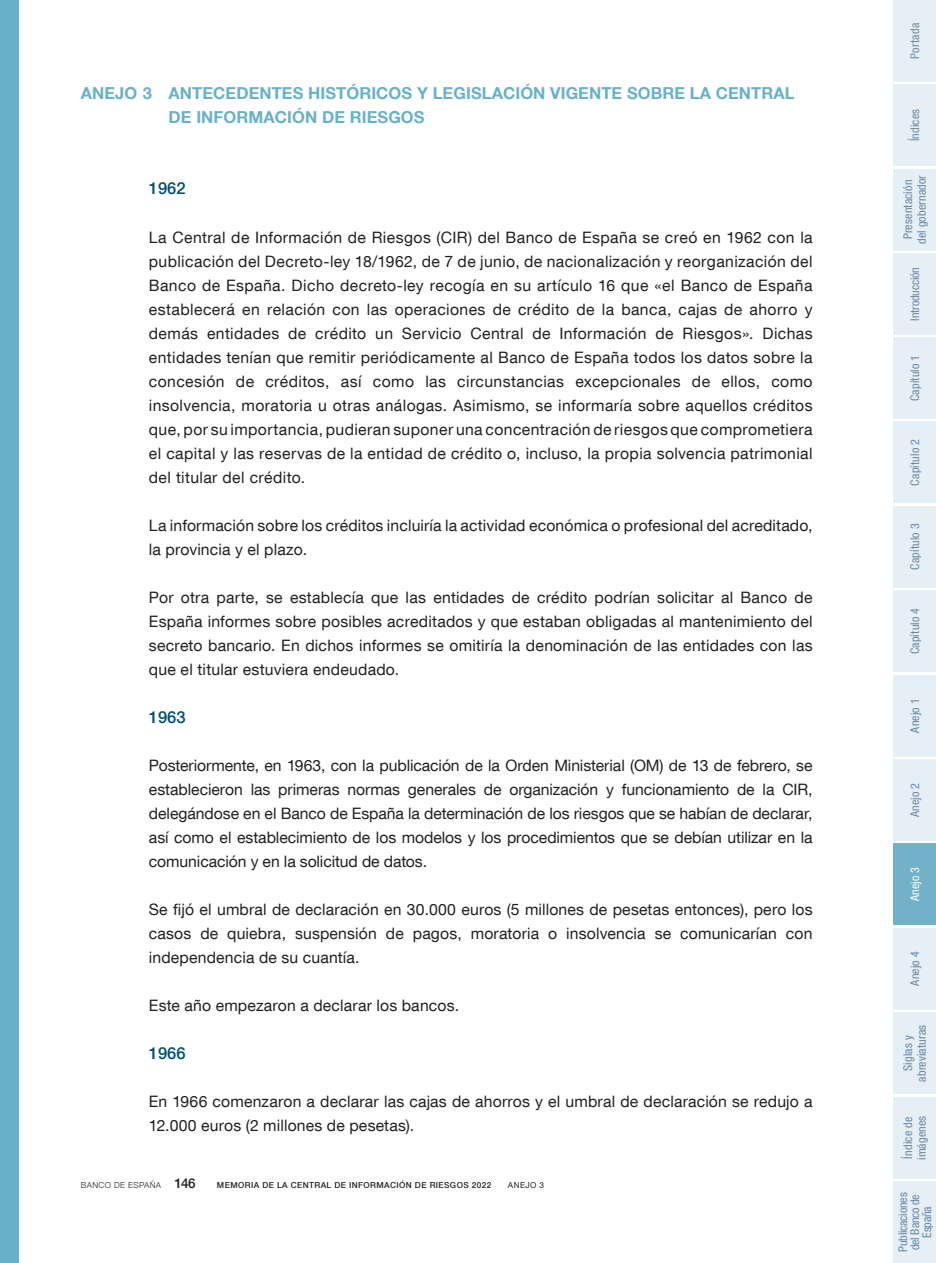
<style>
.page{position:relative;width:936px;height:1263px;background:#fff}
.page>*{position:absolute;margin:0;border:0;box-sizing:border-box;transform-origin:0 0}
.t1{font:700 16.5px/24px "Bd E Neue Helvetica";letter-spacing:.005em;color:#69b1c9}
.Ladillo_Año{font:500 16.5px "Bd E Neue Helvetica";color:#004e71}
.Texto_capítulo{font:15.75px/24px "Bd E Neue Helvetica";letter-spacing:.01em;color:#231f20;text-align:justify}
.t2{font:condensed 12px/13.5px "Bd E Neue Helvetica";letter-spacing:.015em;color:#6687a5;text-align:center}
.t3{font:condensed 12px/12px "Bd E Neue Helvetica";letter-spacing:-.01em;color:#6687a5;text-align:center}
.t4{font:condensed 12px "Bd E Neue Helvetica";color:#fff}
.t5{font:500 8.25px "Bd E Neue Helvetica";letter-spacing:.05em;color:#231f20}
.t6{font:300 8.25px "Bd E Neue Helvetica";letter-spacing:.05em;color:#231f20}
.t7{font:8.25px "Bd E Neue Helvetica";letter-spacing:.05em;color:#231f20}
.s1{font-weight:500;font-size:13.5px}
</style>
<div class="page">
<div style="left:0;top:0;width:19px;height:1263px;background:#69b1c9"></div>
<div style="left:893px;top:0;width:42px;height:82px;background:#e6eff5"></div>
<div style="left:893px;top:84px;width:42px;height:82px;background:#e6eff5"></div>
<div style="left:893px;top:169px;width:42px;height:81px;background:#e6eff5"></div>
<div style="left:893px;top:337px;width:42px;height:82px;background:#e6eff5"></div>
<div style="left:893px;top:422px;width:42px;height:81px;background:#e6eff5"></div>
<div style="left:893px;top:506px;width:42px;height:82px;background:#e6eff5"></div>
<div style="left:893px;top:590px;width:42px;height:82px;background:#e6eff5"></div>
<div style="left:893px;top:675px;width:42px;height:81px;background:#e6eff5"></div>
<div style="left:893px;top:759px;width:42px;height:82px;background:#e6eff5"></div>
<div style="left:893px;top:843px;width:42px;height:82px;background:#72b1c8"></div>
<div style="left:893px;top:928px;width:42px;height:81px;background:#e6eff5"></div>
<div style="left:893px;top:1012px;width:42px;height:82px;background:#e6eff5"></div>
<div style="left:893px;top:1097px;width:42px;height:81px;background:#e6eff5"></div>
<div style="left:893px;top:253px;width:42px;height:82px;background:#e6eff5"></div>
<div style="left:893px;top:1181px;width:42px;height:82px;background:#e6eff5"></div>
<p class="t1" style="left:168px;top:80px;width:627px;text-indent:-88px">ANEJO 3 ANTECEDENTES HISTÓRICOS Y LEGISLACIÓN VIGENTE SOBRE LA CENTRAL<br>DE INFORMACIÓN DE RIESGOS</p>
<p class="Ladillo_Año" style="left:149px;top:178px;width:38px">1962</p>
<p class="Texto_capítulo" style="left:149px;top:225px;width:665px">La Central de Información de Riesgos (CIR) del Banco de España se creó en 1962 con la publicación del Decreto-ley 18/1962, de 7 de junio, de nacionalización y reorganización del Banco de España. Dicho decreto-ley recogía en su artículo 16 que «el Banco de España establecerá en relación con las operaciones de crédito de la banca, cajas de ahorro y demás entidades de crédito un Servicio Central de Información de Riesgos». Dichas entidades tenían que remitir periódicamente al Banco de España todos los datos sobre la concesión de créditos, así como las circunstancias excepcionales de ellos, como insolvencia, moratoria u otras análogas. Asimismo, se informaría sobre aquellos créditos que, por su importancia, pudieran suponer una concentración de riesgos que comprometiera el capital y las reservas de la entidad de crédito o, incluso, la propia solvencia patrimonial del titular del crédito.</p>
<p class="Texto_capítulo" style="left:149px;top:513px;width:665px">La información sobre los créditos incluiría la actividad económica o profesional del acreditado, la provincia y el plazo.</p>
<p class="Texto_capítulo" style="left:149px;top:585px;width:665px">Por otra parte, se establecía que las entidades de crédito podrían solicitar al Banco de España informes sobre posibles acreditados y que estaban obligadas al mantenimiento del secreto bancario. En dichos informes se omitiría la denominación de las entidades con las que el titular estuviera endeudado.</p>
<p class="Ladillo_Año" style="left:149px;top:707px;width:38px">1963</p>
<p class="Texto_capítulo" style="left:149px;top:753px;width:665px">Posteriormente, en 1963, con la publicación de la Orden Ministerial (OM) de 13 de febrero, se establecieron las primeras normas generales de organización y funcionamiento de la CIR, delegándose en el Banco de España la determinación de los riesgos que se habían de declarar, así como el establecimiento de los modelos y los procedimientos que se debían utilizar en la comunicación y en la solicitud de datos.</p>
<p class="Texto_capítulo" style="left:149px;top:897px;width:665px">Se fijó el umbral de declaración en 30.000 euros (5 millones de pesetas entonces), pero los casos de quiebra, suspensión de pagos, moratoria o insolvencia se comunicarían con independencia de su cuantía.</p>
<p class="Texto_capítulo" style="left:149px;top:993px;width:312px">Este año empezaron a declarar los bancos.</p>
<p class="Ladillo_Año" style="left:149px;top:1043px;width:38px">1966</p>
<p class="Texto_capítulo" style="left:149px;top:1089px;width:665px">En 1966 comenzaron a declarar las cajas de ahorros y el umbral de declaración se redujo a<br>12.000 euros (2 millones de pesetas).</p>
<p class="t6" style="left:81px;top:1180px;width:116px">BANCO DE ESPAÑA <span class="s1">146</span></p>
<p class="t5" style="left:217px;top:1180px;width:276px">MEMORIA DE LA CENTRAL DE INFORMACIÓN DE RIESGOS 2022</p>
<p class="t7" style="left:508px;top:1180px;width:38px">ANEJO 3</p>
<p class="t2" style="left:907px;top:59px;width:37px;rotate:-90deg">Portada</p>
<p class="t2" style="left:907px;top:141px;width:34px;rotate:-90deg">Índices</p>
<p class="t2" style="left:901px;top:244px;width:70px;rotate:-90deg">Presentación del gobernador</p>
<p class="t3" style="left:908px;top:321px;width:55px;rotate:-90deg">Introducción</p>
<p class="t2" style="left:907px;top:401px;width:48px;rotate:-90deg">Capítulo 1</p>
<p class="t2" style="left:907px;top:485px;width:48px;rotate:-90deg">Capítulo 2</p>
<p class="t2" style="left:907px;top:570px;width:48px;rotate:-90deg">Capítulo 3</p>
<p class="t2" style="left:907px;top:654px;width:48px;rotate:-90deg">Capítulo 4</p>
<p class="t2" style="left:907px;top:733px;width:36px;rotate:-90deg">Anejo 1</p>
<p class="t2" style="left:907px;top:817px;width:36px;rotate:-90deg">Anejo 2</p>
<p class="t4" style="left:907px;top:901px;width:36px;rotate:-90deg">Anejo 3</p>
<p class="t2" style="left:907px;top:986px;width:36px;rotate:-90deg">Anejo 4</p>
<p class="t2" style="left:901px;top:1081px;width:58px;rotate:-90deg">Siglas y abreviaturas</p>
<p class="t2" style="left:901px;top:1160px;width:46px;text-align:left;rotate:-90deg">Índice de imágenes</p>
<p class="t3" style="left:896px;top:1252px;width:61px;rotate:-90deg">Publicaciones del Banco de<br>España</p>
</div>
